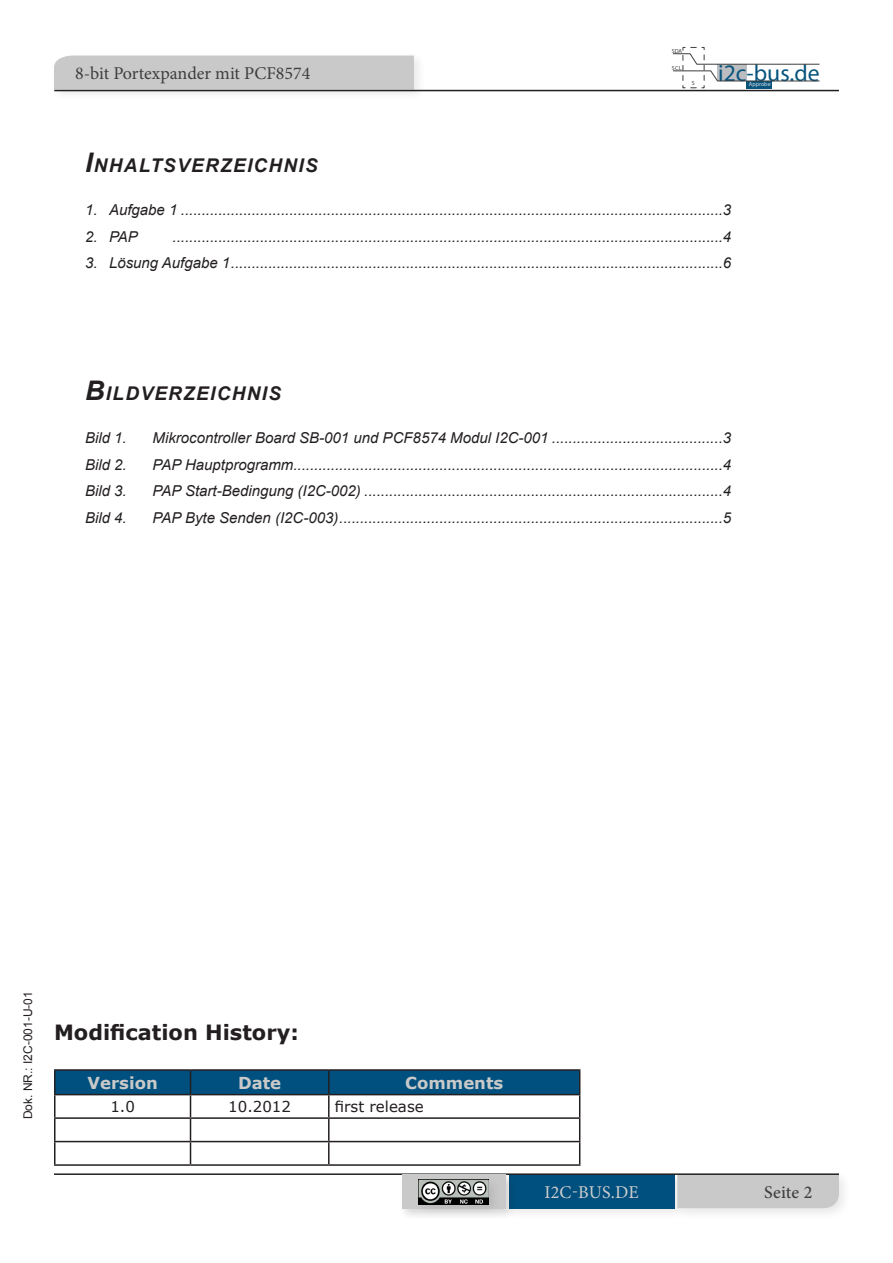
<style>
.page{position:relative;width:893px;height:1263px;background:#fff}
.page>*{position:absolute;margin:0;border:0;box-sizing:border-box;transform-origin:0 0}
.t1{font:23.7px "Myriad Pro";color:#08547d}
.text{font:700 21px "Verdana";color:#231f20}
.InhaltsVerzeichnis_t{font:italic 700 18.9px "Arial";letter-spacing:.07em;color:#231f20}
.t2{font:18px "Minion Pro";color:#3e3e3f}
.Reiter_blau{font:18px "Minion Pro";letter-spacing:.01em;color:#cecece}
.SeiteNR{font:500 18px "Minion Pro";letter-spacing:.005em;color:#3e3e3f}
.Tabelle_Kopf{font:700 16.5px "Verdana";color:#c9c9c9}
.InahltsVezeichnis{font:italic 15px "Arial";color:#231f20}
.text-2{font:15px "Verdana";color:#231f20}
.t3{font:12px "Arial";color:#231f20}
.t4{font:5.85px "Myriad Pro";letter-spacing:.02em;color:#3e3e3f}
.t5{font:5.85px "Myriad Pro";color:#d9dee5}
.s1{font-size:27px}
</style>
<div class="page">
<hr style="left:54px;top:1095px;width:2px;height:22px;background:#231f20">
<hr style="left:54px;top:1117px;width:137px;height:2px;background:#231f20">
<hr style="left:54px;top:1119px;width:2px;height:22px;background:#231f20">
<hr style="left:54px;top:1141px;width:137px;height:1px;background:#231f20">
<hr style="left:54px;top:1142px;width:2px;height:22px;background:#231f20">
<hr style="left:54px;top:1164px;width:137px;height:2px;background:#231f20">
<hr style="left:191px;top:1164px;width:138px;height:2px;background:#231f20">
<hr style="left:329px;top:1164px;width:251px;height:2px;background:#231f20">
<hr style="left:54px;top:1069px;width:137px;height:2px;background:#231f20">
<hr style="left:54px;top:1071px;width:2px;height:23px;background:#231f20">
<hr style="left:191px;top:1069px;width:138px;height:2px;background:#231f20">
<hr style="left:54px;top:1094px;width:137px;height:1px;background:#231f20">
<hr style="left:329px;top:1069px;width:251px;height:2px;background:#231f20">
<svg style="left:55px;top:1070px;width:525px;height:94px"></svg>
<hr style="left:329px;top:1094px;width:251px;height:1px;background:#231f20">
<div style="left:50px;top:52px;width:376px;height:50px;background:#231f20;opacity:.1"></div>
<div style="left:54px;top:56px;width:360px;height:34px;background:#c9c9c9"></div>
<svg style="left:673px;top:47px;width:147px;height:42px"></svg>
<hr style="left:54px;top:90px;width:785px;height:1px;background:#231f20">
<div style="left:505px;top:1170px;width:182px;height:50px;background:#231f20;opacity:.1"></div>
<div style="left:509px;top:1174px;width:165px;height:34px;background:#00507f"></div>
<div style="left:673px;top:1170px;width:179px;height:51px;background:#231f20;opacity:.1"></div>
<div style="left:677px;top:1175px;width:162px;height:33px;background:#c9c9c9"></div>
<hr style="left:54px;top:1173px;width:785px;height:2px;background:#231f20">
<div style="left:398px;top:1171px;width:120px;height:51px;background:#231f20;opacity:.1"></div>
<div style="left:402px;top:1175px;width:104px;height:34px;background:#c9c9c9"></div>
<div style="left:415px;top:1176px;width:86px;height:40px;background:#231f20;opacity:.1"></div>
<img style="left:419px;top:1180px;width:70px;height:24px">
<p class="t2" style="left:75px;top:61px;width:237px">8-bit Portexpander mit PCF8574</p>
<p class="t4" style="left:672px;top:47px;width:12px">SDA</p>
<p class="t4" style="left:672px;top:64px;width:11px">SCL</p>
<h1 class="t1" style="left:718px;top:59px;width:103px">i2c-bus.de</h1>
<p class="t4" style="left:692px;top:79px;width:4px">S</p>
<p class="t5" style="left:749px;top:81px;width:23px">Approbe</p>
<p class="InhaltsVerzeichnis_t" style="left:85px;top:153px;width:234px"><span class="s1">I</span>NHALTSVERZEICHNIS</p>
<p class="InahltsVezeichnis" style="left:85px;top:200px;width:648px">1. Aufgabe 1 ..................................................................................................................................3</p>
<p class="InahltsVezeichnis" style="left:85px;top:227px;width:54px">2. PAP</p>
<p class="InahltsVezeichnis" style="left:173px;top:227px;width:560px">....................................................................................................................................4</p>
<p class="InahltsVezeichnis" style="left:85px;top:253px;width:648px">3. Lösung Aufgabe 1......................................................................................................................6</p>
<p class="InhaltsVerzeichnis_t" style="left:85px;top:381px;width:197px"><span class="s1">B</span>ILDVERZEICHNIS</p>
<p class="InahltsVezeichnis" style="left:85px;top:428px;width:43px">Bild 1.</p>
<p class="InahltsVezeichnis" style="left:153px;top:428px;width:580px">Mikrocontroller Board SB-001 und PCF8574 Modul I2C-001 .........................................3</p>
<p class="InahltsVezeichnis" style="left:85px;top:455px;width:43px">Bild 2.</p>
<p class="InahltsVezeichnis" style="left:153px;top:455px;width:580px">PAP Hauptprogramm.......................................................................................................4</p>
<p class="InahltsVezeichnis" style="left:85px;top:481px;width:43px">Bild 3.</p>
<p class="InahltsVezeichnis" style="left:153px;top:481px;width:580px">PAP Start-Bedingung (I2C-002) ......................................................................................4</p>
<p class="InahltsVezeichnis" style="left:85px;top:508px;width:43px">Bild 4.</p>
<p class="InahltsVezeichnis" style="left:153px;top:508px;width:580px">PAP Byte Senden (I2C-003)............................................................................................5</p>
<p class="t3" style="left:20px;top:1119px;width:130px;rotate:-90deg">Dok. NR.: I2C-001-U-01</p>
<p class="text" style="left:54px;top:1017px;width:246px">Modification History:</p>
<p class="Tabelle_Kopf" style="left:87px;top:1071px;width:72px">Version</p>
<p class="Tabelle_Kopf" style="left:238px;top:1071px;width:45px">Date</p>
<p class="Tabelle_Kopf" style="left:405px;top:1071px;width:100px">Comments</p>
<p class="text-2" style="left:110px;top:1096px;width:26px">1.0</p>
<p class="text-2" style="left:228px;top:1096px;width:64px">10.2012</p>
<p class="text-2" style="left:335px;top:1096px;width:90px">first release</p>
<p class="Reiter_blau" style="left:544px;top:1180px;width:96px">I2C-BUS.DE</p>
<p class="SeiteNR" style="left:764px;top:1180px;width:50px">Seite 2</p>
</div>
